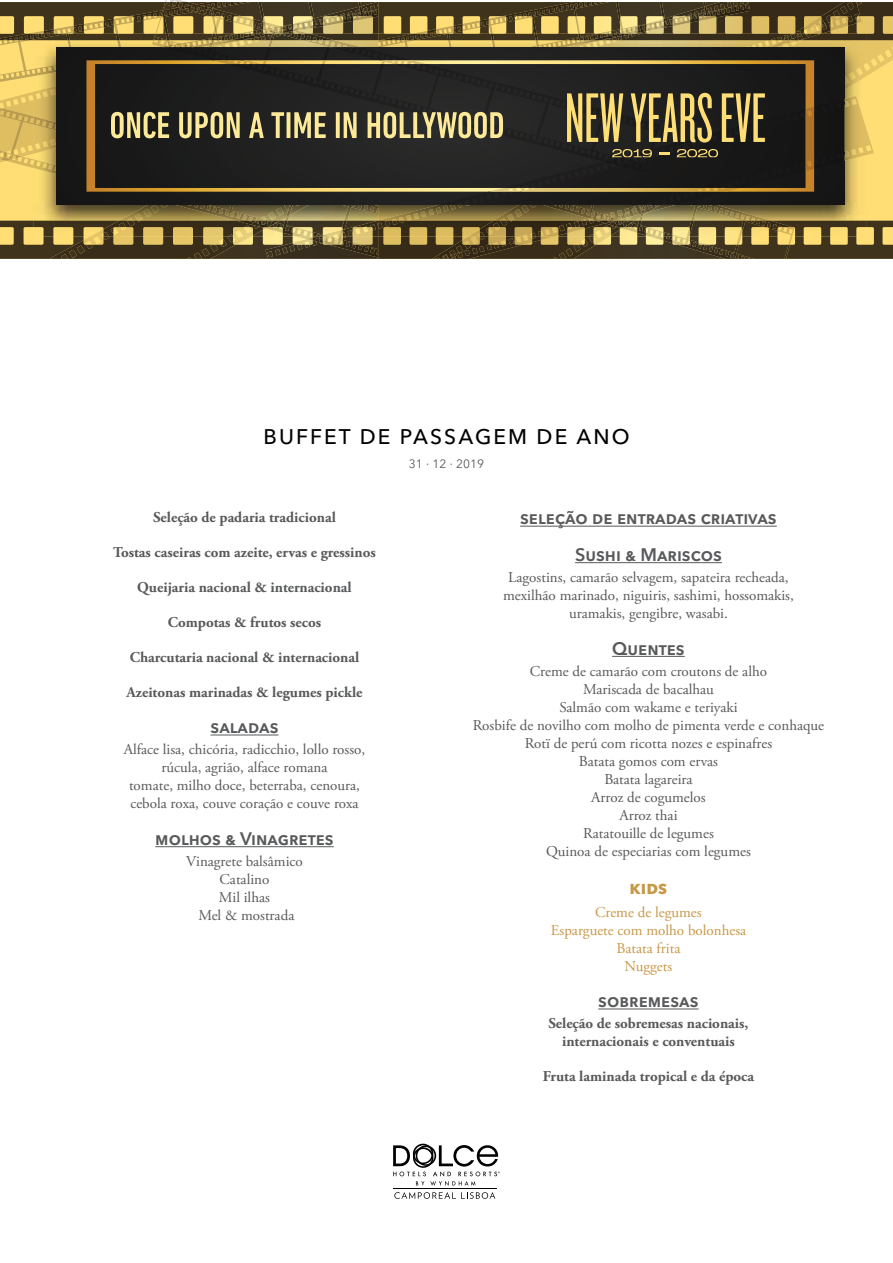
<style>
.page{position:relative;width:893px;height:1263px;background:#fff}
.page>*{position:absolute;margin:0;border:0;box-sizing:border-box;transform-origin:0 0}
.t1{font:500 21px "Avenir Next LT Pro";letter-spacing:.1em;color:#000}
.t2{font:600 18px/36.5px "Avenir Next LT Pro";color:#58595b;text-align:center}
.t3{font:700 18px "Avenir Next LT Pro";color:#c79848}
.t4{font:15px/18px "Adobe Garamond Pro";color:#58595b;text-align:center}
.t5{font:700 15px/18px "Adobe Garamond Pro";color:#58595b;text-align:center}
.t6{font:15px/18px "Adobe Garamond Pro";color:#c79848;text-align:center}
.t7{font:12px "Avenir Next LT Pro";letter-spacing:.01em;color:#58595b}
</style>
<div class="page">
<hr style="left:210px;top:734px;width:69px;height:1px;background:#58595b">
<hr style="left:155px;top:846px;width:179px;height:1px;background:#58595b">
<hr style="left:520px;top:526px;width:257px;height:1px;background:#58595b">
<hr style="left:575px;top:562px;width:147px;height:1px;background:#58595b">
<hr style="left:612px;top:656px;width:73px;height:1px;background:#58595b">
<hr style="left:598px;top:1008px;width:101px;height:1px;background:#58595b">
<svg style="left:393px;top:1144px;width:107px;height:42px"></svg>
<hr style="left:393px;top:1188px;width:104px;height:1px;background:#000">
<svg style="left:394px;top:1192px;width:101px;height:7px"></svg>
<svg style="left:0;top:154px;width:56px;height:51px;background:#fada72"></svg>
<svg style="left:0;top:104px;width:33px;height:57px;background:#dabb5f"></svg>
<div style="left:844px;top:76px;width:49px;height:129px;background:#ffde75"></div>
<img style="left:33px;top:159px;width:23px;height:46px">
<img style="left:33px;top:86px;width:23px;height:68px">
<img style="left:33px;top:116px;width:23px;height:15px">
<img style="left:844px;top:161px;width:23px;height:44px">
<img style="left:844px;top:76px;width:23px;height:14px">
<div style="left:56px;top:47px;width:788px;height:158px;background:#191818"></div>
<svg style="left:86px;top:76px;width:728px;height:116px"></svg>
<svg style="left:867px;top:131px;width:7px;height:24px"></svg>
<svg style="left:0;top:205px;width:893px;height:54px;background:#7d6c3d"></svg>
<img style="left:857px;top:96px;width:10px;height:65px">
<svg style="left:0;top:0;width:893px;height:76px"></svg>
<svg style="left:111px;top:93px;width:746px;height:99px"></svg>
<h1 class="t1" style="left:263px;top:424px;width:368px">BUFFET DE PASSAGEM DE ANO</h1>
<p class="t7" style="left:409px;top:457px;width:77px">31 · 12 · 2019</p>
<p class="t5" style="left:153px;top:508px;width:184px">Seleção de padaria tradicional</p>
<p class="t5" style="left:113px;top:543px;width:264px">Tostas caseiras com azeite, ervas e gressinos</p>
<p class="t5" style="left:137px;top:578px;width:216px">Queijaria nacional &amp; internacional</p>
<p class="t5" style="left:168px;top:613px;width:155px">Compotas &amp; frutos secos</p>
<p class="t5" style="left:130px;top:648px;width:231px">Charcutaria nacional &amp; internacional</p>
<p class="t5" style="left:126px;top:683px;width:238px">Azeitonas marinadas &amp; legumes pickle</p>
<p class="t2" style="left:210px;top:708px;width:70px">saladas</p>
<p class="t4" style="left:124px;top:741px;width:243px">Alface lisa, chicória, radicchio, lollo rosso, rúcula, agrião, alface romana<br>tomate, milho doce, beterraba, cenoura, cebola roxa, couve coração e couve roxa</p>
<p class="t2" style="left:155px;top:820px;width:180px">molhos &amp; Vinagretes</p>
<p class="t4" style="left:186px;top:853px;width:118px">Vinagrete balsâmico<br>Catalino<br>Mil ilhas<br>Mel &amp; mostrada</p>
<p class="t2" style="left:520px;top:500px;width:258px">seleção de entradas criativas<br>Sushi &amp; Mariscos</p>
<p class="t4" style="left:503px;top:569px;width:292px">Lagostins, camarão selvagem, sapateira recheada, mexilhão marinado, niguiris, sashimi, hossomakis, uramakis, gengibre, wasabi.</p>
<p class="t2" style="left:612px;top:630px;width:74px">Quentes</p>
<p class="t4" style="left:473px;top:662px;width:353px">Creme de camarão com croutons de alho<br>Mariscada de bacalhau<br>Salmão com wakame e teriyaki<br>Rosbife de novilho com molho de pimenta verde e conhaque<br>Rotï de perú com ricotta nozes e espinafres<br>Batata gomos com ervas<br>Batata lagareira<br>Arroz de cogumelos<br>Arroz thai<br>Ratatouille de legumes<br>Quinoa de especiarias com legumes</p>
<p class="t3" style="left:630px;top:877px;width:39px">kids</p>
<p class="t6" style="left:551px;top:903px;width:197px">Creme de legumes<br>Esparguete com molho bolonhesa<br>Batata frita<br>Nuggets</p>
<p class="t2" style="left:598px;top:982px;width:102px">sobremesas</p>
<p class="t5" style="left:548px;top:1015px;width:202px">Seleção de sobremesas nacionais, internacionais e conventuais</p>
<p class="t5" style="left:543px;top:1068px;width:213px">Fruta laminada tropical e da época</p>
</div>
